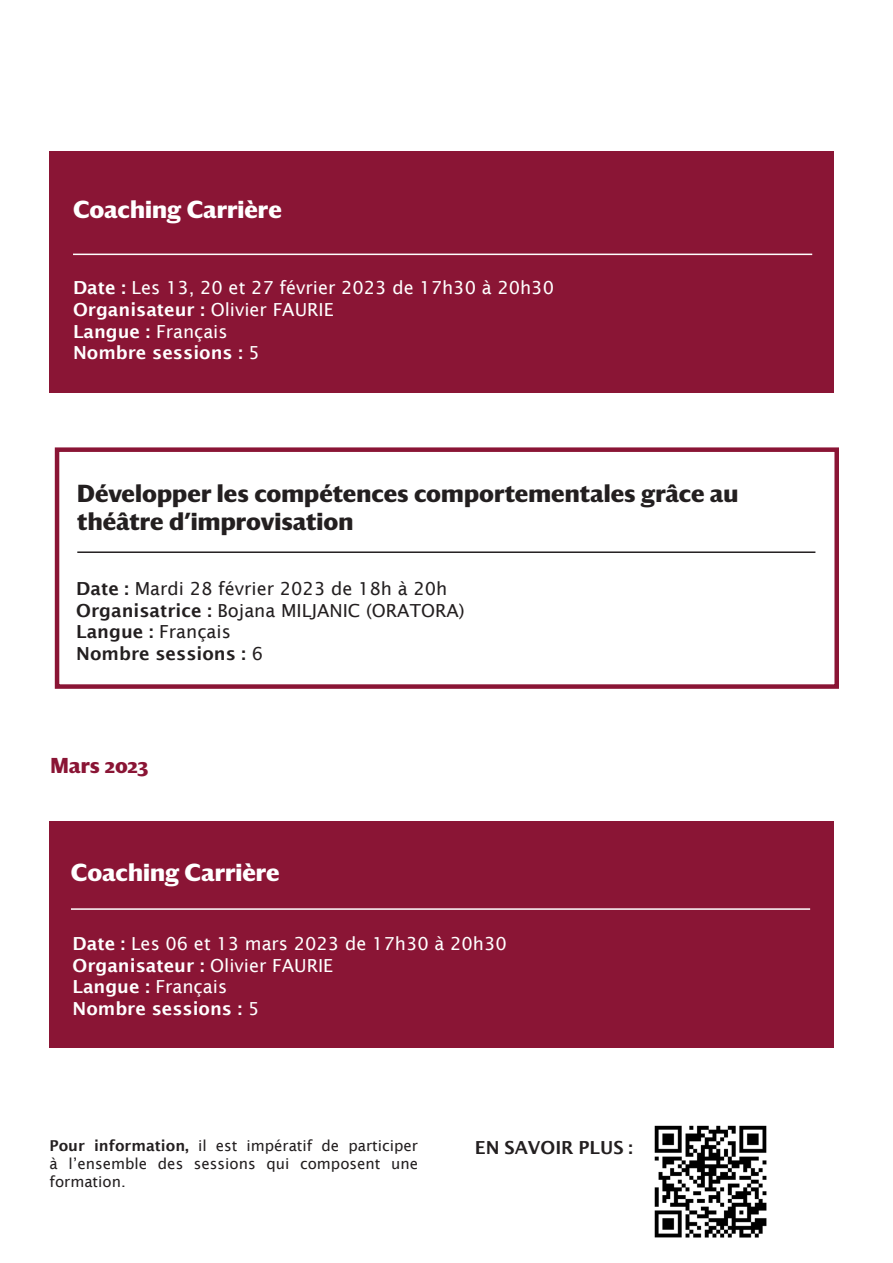
<style>
.page{position:relative;width:893px;height:1263px;background:#fff}
.page>*{position:absolute;margin:0;border:0;box-sizing:border-box;transform-origin:0 0}
.t1{font:700 24px/28.8px "Darby Sans Universite Paris";letter-spacing:.005em;color:#231f20}
.t2{font:700 24px "Darby Sans Universite Paris";color:#fff}
.t3{font:700 21px "Darby Sans Universite Paris";color:#8a1535}
.t4{font:18px "Lucida Sans";color:#fff}
.t5{font:600 18px "Lucida Sans";color:#fff}
.t6{font:18px "Lucida Sans";color:#231f20}
.t7{font:600 18px "Lucida Sans";color:#231f20}
.t8{font:15px/18px "Lucida Sans";color:#231f20;text-align:justify}
.s1{font-weight:600}
.s2{font-weight:400}
</style>
<div class="page">
<div style="left:50px;top:151px;width:784px;height:242px;background:#8a1535"></div>
<hr style="left:73px;top:254px;width:739px;height:1px;background:#fff">
<img style="left:654px;top:1125px;width:113px;height:113px">
<div style="left:55px;top:447px;width:784px;height:242px;border:4px solid #8a1535"></div>
<hr style="left:77px;top:551px;width:738px;height:2px;background:#231f20">
<div style="left:50px;top:822px;width:784px;height:226px;background:#8a1535"></div>
<hr style="left:71px;top:908px;width:739px;height:2px;background:#fff">
<p class="t2" style="left:73px;top:191px;width:210px">Coaching Carrière</p>
<p class="t4" style="left:73px;top:278px;width:482px"><span class="s1">Date :</span> Les 13, 20 et 27 février 2023 de 17h30 à 20h30</p>
<p class="t5" style="left:73px;top:299px;width:262px">Organisateur : <span class="s2">Olivier FAURIE</span></p>
<p class="t4" style="left:73px;top:321px;width:156px"><span class="s1">Langue :</span> Français</p>
<p class="t5" style="left:73px;top:343px;width:188px">Nombre sessions : <span class="s2">5</span></p>
<p class="t1" style="left:77px;top:477px;width:663px">Développer les compétences comportementales grâce au théâtre d’improvisation</p>
<p class="t6" style="left:76px;top:578px;width:372px"><span class="s1">Date :</span> Mardi 28 février 2023 de 18h à 20h</p>
<p class="t6" style="left:76px;top:600px;width:390px"><span class="s1">Organisatrice :</span> Bojana MILJANIC (ORATORA)</p>
<p class="t6" style="left:76px;top:622px;width:156px"><span class="s1">Langue :</span> Français</p>
<p class="t7" style="left:76px;top:643px;width:188px">Nombre sessions : <span class="s2">6</span></p>
<p class="t3" style="left:51px;top:750px;width:99px">Mars 2023</p>
<p class="t2" style="left:71px;top:854px;width:210px">Coaching Carrière</p>
<p class="t4" style="left:73px;top:933px;width:436px"><span class="s1">Date :</span> Les 06 et 13 mars 2023 de 17h30 à 20h30</p>
<p class="t5" style="left:73px;top:955px;width:262px">Organisateur : <span class="s2">Olivier FAURIE</span></p>
<p class="t4" style="left:73px;top:976px;width:156px"><span class="s1">Langue :</span> Français</p>
<p class="t5" style="left:73px;top:998px;width:188px">Nombre sessions : <span class="s2">5</span></p>
<p class="t8" style="left:50px;top:1137px;width:370px"><span class="s1">Pour information,</span> il est impératif de participer à l’ensemble des sessions qui composent une formation.</p>
<p class="t7" style="left:475px;top:1137px;width:160px">EN SAVOIR PLUS :</p>
</div>
